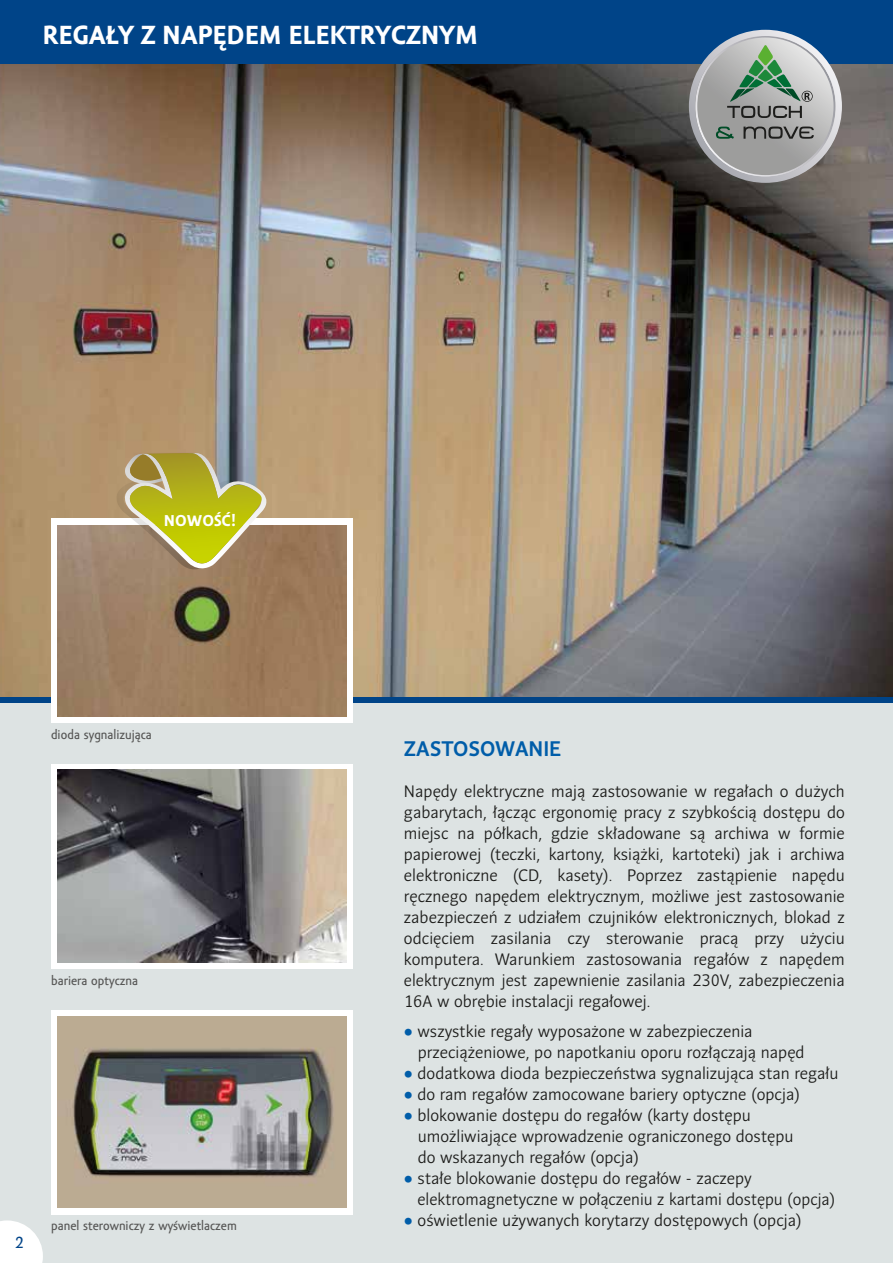
<style>
.page{position:relative;width:893px;height:1263px;background:#fff}
.page>*{position:absolute;margin:0;border:0;box-sizing:border-box;transform-origin:0 0}
.t1{font:700 27px "Amor Sans Text Pro";color:#fff}
.t2{font:700 21px "Andulka Sans";color:#005da9}
.t3{font:16.5px/21px "Andulka Sans";color:#1d1d1b}
.t4{font:16.5px "Amor Sans Text Pro";color:#048}
.t5{font:700 16.2px "Amor Sans Text Pro";color:#fff}
.t6{font:13.5px "Amor Sans Text Pro";color:#575756}
.s1{color:#005da9}
</style>
<div class="page">
<div style="left:0;top:702px;width:893px;height:561px;background:#dde3e3"></div>
<img style="left:0;top:64px;width:893px;height:633px">
<div style="left:0;top:0;width:893px;height:64px;background:#048"></div>
<div style="left:0;top:697px;width:893px;height:6px;background:#048"></div>
<svg style="left:689px;top:30px;width:153px;height:153px;background:#8d989b"></svg>
<div style="left:51px;top:764px;width:302px;height:204px;background:#fff"></div>
<img style="left:57px;top:770px;width:290px;height:193px">
<div style="left:51px;top:519px;width:302px;height:204px;background:#fff"></div>
<img style="left:57px;top:525px;width:290px;height:191px">
<div style="left:51px;top:1010px;width:302px;height:204px;background:#fff"></div>
<img style="left:57px;top:1016px;width:289px;height:192px">
<svg style="left:0;top:1220px;width:43px;height:43px"></svg>
<svg style="left:117px;top:452px;width:157px;height:121px;background:#b1a754"></svg>
<h1 class="t1" style="left:43px;top:19px;width:437px">REGAŁY Z NAPĘDEM ELEKTRYCZNYM</h1>
<p class="t5" style="left:164px;top:511px;width:74px">NOWOŚĆ!</p>
<p class="t6" style="left:51px;top:726px;width:102px">dioda sygnalizująca</p>
<p class="t6" style="left:51px;top:973px;width:89px">bariera optyczna</p>
<p class="t4" style="left:15px;top:1233px;width:10px">2</p>
<p class="t6" style="left:51px;top:1217px;width:187px">panel sterowniczy z wyświetlaczem</p>
<p class="t2" style="left:404px;top:736px;width:159px">ZASTOSOWANIE</p>
<p class="t3" style="left:404px;top:781px;width:442px;text-align:justify">Napędy elektryczne mają zastosowanie w regałach o dużych gabarytach, łącząc ergonomię pracy z szybkością dostępu do miejsc na półkach, gdzie składowane są archiwa w formie papierowej (teczki, kartony, książki, kartoteki) jak i archiwa elektroniczne (CD, kasety). Poprzez zastąpienie napędu ręcznego napędem elektrycznym, możliwe jest zastosowanie zabezpieczeń z udziałem czujników elektronicznych, blokad z odcięciem zasilania czy sterowanie pracą przy użyciu komputera. Warunkiem zastosowania regałów z napędem elektrycznym jest zapewnienie zasilania 230V, zabezpieczenia 16A w obrębie instalacji regałowej.</p>
<p class="t3" style="left:418px;top:1021px;width:388px;text-indent:-14px"><span class="s1">•</span> wszystkie regały wyposażone w zabezpieczenia przeciążeniowe, po napotkaniu oporu rozłączają napęd</p>
<p class="t3" style="left:404px;top:1063px;width:436px"><span class="s1">•</span> dodatkowa dioda bezpieczeństwa sygnalizująca stan regału</p>
<p class="t3" style="left:404px;top:1084px;width:397px"><span class="s1">•</span> do ram regałów zamocowane bariery optyczne (opcja)</p>
<p class="t3" style="left:418px;top:1105px;width:377px;text-indent:-14px"><span class="s1">•</span> blokowanie dostępu do regałów (karty dostępu umożliwiające wprowadzenie ograniczonego dostępu do wskazanych regałów (opcja)</p>
<p class="t3" style="left:418px;top:1168px;width:419px;text-indent:-14px"><span class="s1">•</span> stałe blokowanie dostępu do regałów - zaczepy elektromagnetyczne w połączeniu z kartami dostępu (opcja)</p>
<p class="t3" style="left:404px;top:1210px;width:399px"><span class="s1">•</span> oświetlenie używanych korytarzy dostępowych (opcja)</p>
</div>
